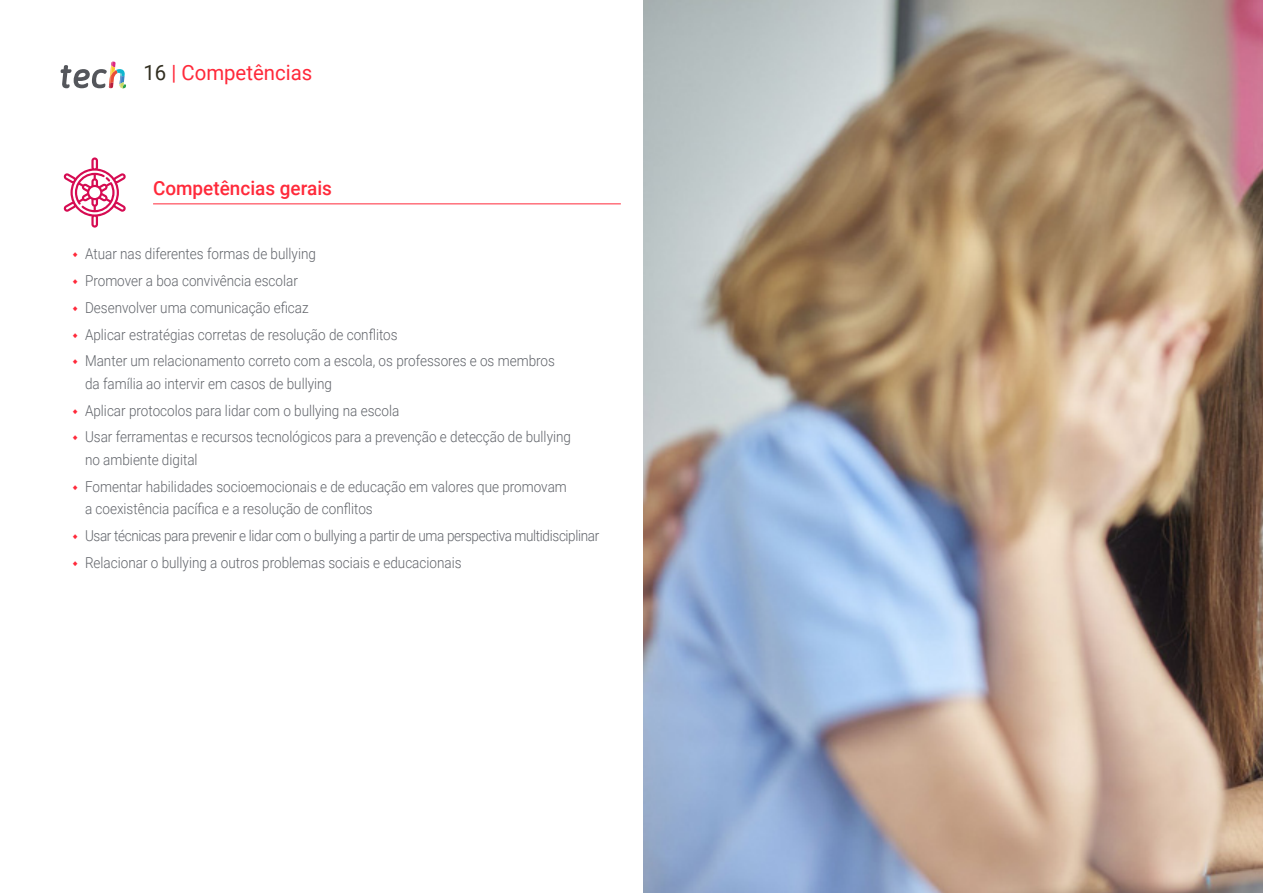
<style>
.page{position:relative;width:1263px;height:893px;background:#fff}
.page>*{position:absolute;margin:0;border:0;box-sizing:border-box;transform-origin:0 0}
.t1{font:21px "Roboto";color:#ff293a}
.t2{font:500 19.5px "Roboto";color:#ff293a}
.t3{font:300 15px/26.7px "Roboto";color:#61646a;scale:.9 1}
.s1{color:#312e20}
</style>
<div class="page">
<hr style="left:153px;top:203px;width:468px;height:1px;background:#ff293a">
<svg style="left:63px;top:157px;width:63px;height:71px"></svg>
<img style="left:643px;top:0;width:620px;height:893px">
<svg style="left:61px;top:62px;width:65px;height:27px"></svg>
<h1 class="t1" style="left:144px;top:57px;width:170px"><span class="s1">16</span> | Competências</h1>
<h2 class="t2" style="left:153px;top:175px;width:180px">Competências gerais</h2>
<p class="t3" style="left:85px;top:240px;width:524px">Atuar nas diferentes formas de bullying<br>Promover a boa convivência escolar<br>Desenvolver uma comunicação eficaz<br>Aplicar estratégias corretas de resolução de conflitos<br>Manter um relacionamento correto com a escola, os professores e os membros</p>
<p class="t3" style="left:85px;top:370px;width:541px">da família ao intervir em casos de bullying<br>Aplicar protocolos para lidar com o bullying na escola<br>Usar ferramentas e recursos tecnológicos para a prevenção e detecção de bullying</p>
<p class="t3" style="left:85px;top:446px;width:537px">no ambiente digital<br>Fomentar habilidades socioemocionais e de educação em valores que promovam</p>
<p class="t3" style="left:85px;top:495px;width:573px">a coexistência pacífica e a resolução de conflitos<br>Usar técnicas para prevenir e lidar com o bullying a partir de uma perspectiva multidisciplinar<br>Relacionar o bullying a outros problemas sociais e educacionais</p>
</div>
